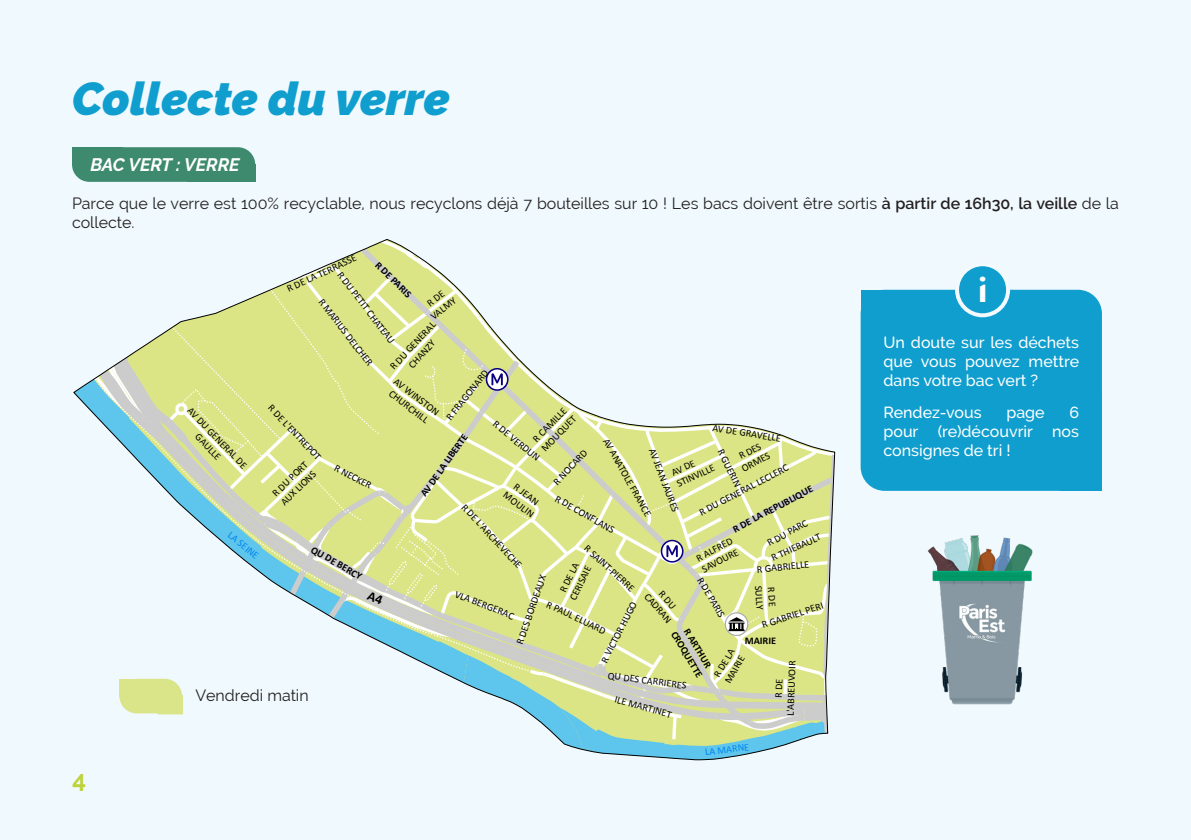
<style>
.page{position:relative;width:1191px;height:840px;background:#fff}
.page>*{position:absolute;margin:0;border:0;box-sizing:border-box;transform-origin:0 0}
.t1{font:italic 900 46px "Raleway";color:#0f9ece}
.t2{font:700 34px "Lao MN";color:#fff}
.t3{font:700 24px "Raleway";color:#bdd33a}
.t4{font:italic 700 18px "Raleway";color:#fff}
.t5{font:16px/19.2px "Raleway";color:#231f20}
.t6{font:500 16px/19.2px "Raleway";color:#fff;text-align:justify}
.t7{font:10.2px/12.6px "Calibri";color:#000;text-align:center}
.t8{font:700 10.2px/12.6px "Calibri";color:#000;text-align:center}
.t9{font:10.2px "Calibri";color:#0087ed}
.s1{font-weight:600}
</style>
<div class="page">
<div style="left:0;top:0;width:1191px;height:839px;background:#f0f9fd"></div>
<img style="left:928px;top:535px;width:105px;height:170px">
<div style="left:860px;top:289px;width:242px;height:201px;background:#0f9ece;border-radius:24px"></div>
<div style="left:860px;top:289px;width:42px;height:121px;background:#0f9ece"></div>
<div style="left:1060px;top:394px;width:42px;height:96px;background:#0f9ece"></div>
<div style="left:957px;top:264px;width:51px;height:51px;background:#0f9ece;border-radius:50%"></div>
<div style="left:955px;top:262px;width:55px;height:55px;border:4px solid #f2fafd;border-radius:50%"></div>
<div style="left:72px;top:147px;width:183px;height:35px;background:#3d8a6f;border-radius:17px"></div>
<div style="left:72px;top:147px;width:51px;height:18px;background:#3d8a6f"></div>
<div style="left:187px;top:164px;width:68px;height:18px;background:#3d8a6f"></div>
<svg style="left:74px;top:239px;width:760px;height:520px"></svg>
<p class="t1" style="left:72px;top:72px;width:379px">Collecte du verre</p>
<p class="t4" style="left:90px;top:154px;width:151px">BAC VERT : VERRE</p>
<p class="t5" style="left:72px;top:193px;width:1048px">Parce que le verre est 100% recyclable, nous recyclons déjà 7 bouteilles sur 10 ! Les bacs doivent être sortis <span class="s1">à partir de 16h30, la veille</span> de la collecte.</p>
<p class="t3" style="left:72px;top:767px;width:16px">4</p>
<p class="t7" style="left:284px;top:283px;width:77px;rotate:-25deg">R DE LA TERRASSE</p>
<p class="t8" style="left:381px;top:258px;width:48px;rotate:44deg">R DE PARIS</p>
<p class="t7" style="left:344px;top:269px;width:89px;rotate:52deg">R DU PETIT CHATEAU</p>
<p class="t7" style="left:420px;top:302px;width:31px;rotate:-37deg">R DE<br>VALMY</p>
<p class="t7" style="left:326px;top:295px;width:84px;rotate:53deg">R MARIUS DELCHER</p>
<p class="t7" style="left:387px;top:363px;width:63px;rotate:-47deg">R DU GENERAL<br>CHANZY</p>
<p class="t7" style="left:443px;top:414px;width:63px;rotate:-51deg">R FRAGONARD</p>
<p class="t7" style="left:398px;top:374px;width:56px;rotate:37deg">AV WINSTON<br>CHURCHILL</p>
<p class="t7" style="left:275px;top:401px;width:74px;rotate:47deg">R DE L'ENTREPOT</p>
<p class="t7" style="left:194px;top:403px;width:83px;rotate:46deg">AV DU GENERAL DE<br>GAULLE</p>
<p class="t7" style="left:529px;top:436px;width:47px;text-align:left;rotate:-46deg">R CAMILLE<br>MOUQUET</p>
<p class="t7" style="left:498px;top:417px;width:59px;rotate:39deg">R DE VERDUN</p>
<p class="t7" style="left:713px;top:421px;width:71px;rotate:9deg">AV DE GRAVELLE</p>
<p class="t8" style="left:417px;top:491px;width:76px;rotate:-55deg">AV DE LA LIBERTE</p>
<p class="t7" style="left:611px;top:435px;width:89px;rotate:61deg">AV ANATOLE FRANCE</p>
<p class="t7" style="left:733px;top:452px;width:32px;rotate:-28deg">R DES<br>ORMES</p>
<p class="t7" style="left:658px;top:446px;width:69px;rotate:69deg">AV JEAN JAURES</p>
<p class="t7" style="left:726px;top:446px;width:42px;rotate:64deg">R GUERIN</p>
<p class="t7" style="left:550px;top:478px;width:46px;rotate:-46deg">R NOCARD</p>
<p class="t7" style="left:669px;top:467px;width:42px;text-align:left;rotate:-25deg">AV DE<br>STINVILLE</p>
<p class="t7" style="left:269px;top:489px;width:47px;text-align:left;rotate:-44deg">R DU PORT<br>AUX LIONS</p>
<p class="t7" style="left:696px;top:506px;width:101px;rotate:-27deg">R DU GENERAL LECLERC</p>
<p class="t7" style="left:338px;top:461px;width:42px;rotate:28deg">R NECKER</p>
<p class="t7" style="left:516px;top:478px;width:37px;rotate:37deg">R JEAN<br>MOULIN</p>
<p class="t8" style="left:730px;top:523px;width:91px;rotate:-28deg">R DE LA REPUBLIQUE</p>
<p class="t7" style="left:559px;top:491px;width:68px;rotate:29deg">R DE CONFLANS</p>
<p class="t7" style="left:468px;top:500px;width:85px;rotate:47deg">R DE L'ARCHEVECHE</p>
<p class="t7" style="left:764px;top:537px;width:46px;rotate:-29deg">R DU PARC</p>
<p class="t7" style="left:756px;top:562px;width:54px;rotate:-5deg">R GABRIELLE</p>
<p class="t9" style="left:234px;top:528px;width:38px;rotate:39deg">LA SEINE</p>
<p class="t7" style="left:769px;top:551px;width:55px;rotate:-24deg">R THIEBAULT</p>
<p class="t7" style="left:694px;top:552px;width:41px;text-align:left;rotate:-28deg">R ALFRED<br>SAVOURE</p>
<p class="t7" style="left:705px;top:574px;width:46px;rotate:60deg">R DE PARIS</p>
<p class="t7" style="left:590px;top:541px;width:65px;rotate:42deg">R SAINT-PIERRE</p>
<p class="t8" style="left:315px;top:542px;width:58px;rotate:30deg">QU DE BERCY</p>
<p class="t7" style="left:555px;top:590px;width:38px;text-align:left;rotate:-64deg">R DE LA<br>CERISAIE</p>
<p class="t7" style="left:513px;top:641px;width:74px;rotate:-71deg">R DES BORDEAUX</p>
<p class="t7" style="left:765px;top:584px;width:26px;rotate:86deg">SULLY</p>
<p class="t7" style="left:457px;top:587px;width:64px;rotate:21deg">VLA BERGERAC</p>
<p class="t7" style="left:651px;top:589px;width:37px;rotate:49deg">CADRAN</p>
<p class="t7" style="left:598px;top:658px;width:69px;rotate:-63deg">R VICTOR HUGO</p>
<p class="t7" style="left:550px;top:597px;width:66px;rotate:25deg">R PAUL ELUARD</p>
<p class="t7" style="left:760px;top:618px;width:66px;rotate:-18deg">R GABRIEL PERI</p>
<p class="t8" style="left:690px;top:621px;width:53px;rotate:59deg">R ARTHUR<br>CROQUETTE</p>
<p class="t8" style="left:745px;top:633px;width:33px;rotate:1deg">MAIRIE</p>
<p class="t7" style="left:710px;top:672px;width:33px;text-align:left;rotate:-60deg">R DE LA<br>MAIRIE</p>
<p class="t7" style="left:771px;top:715px;width:57px;rotate:-88deg">R DE<br>L'ABREUVOIR</p>
<p class="t7" style="left:608px;top:668px;width:81px;rotate:7deg">QU DES CARRIERES</p>
<p class="t5" style="left:195px;top:685px;width:115px">Vendredi matin</p>
<p class="t7" style="left:617px;top:692px;width:60px;rotate:16deg">ILE MARTINET</p>
<p class="t9" style="left:704px;top:744px;width:46px;rotate:-7deg">LA MARNE</p>
<p class="t2" style="left:977px;top:270px;width:12px">i</p>
<p class="t6" style="left:883px;top:332px;width:197px">Un doute sur les déchets que vous pouvez mettre dans votre bac vert ?</p>
<p class="t6" style="left:883px;top:402px;width:100px">Rendez-vous</p>
<p class="t6" style="left:1006px;top:402px;width:40px">page</p>
<p class="t6" style="left:883px;top:402px;width:197px;text-indent:186px">6 pour (re)découvrir nos consignes de tri !</p>
</div>
